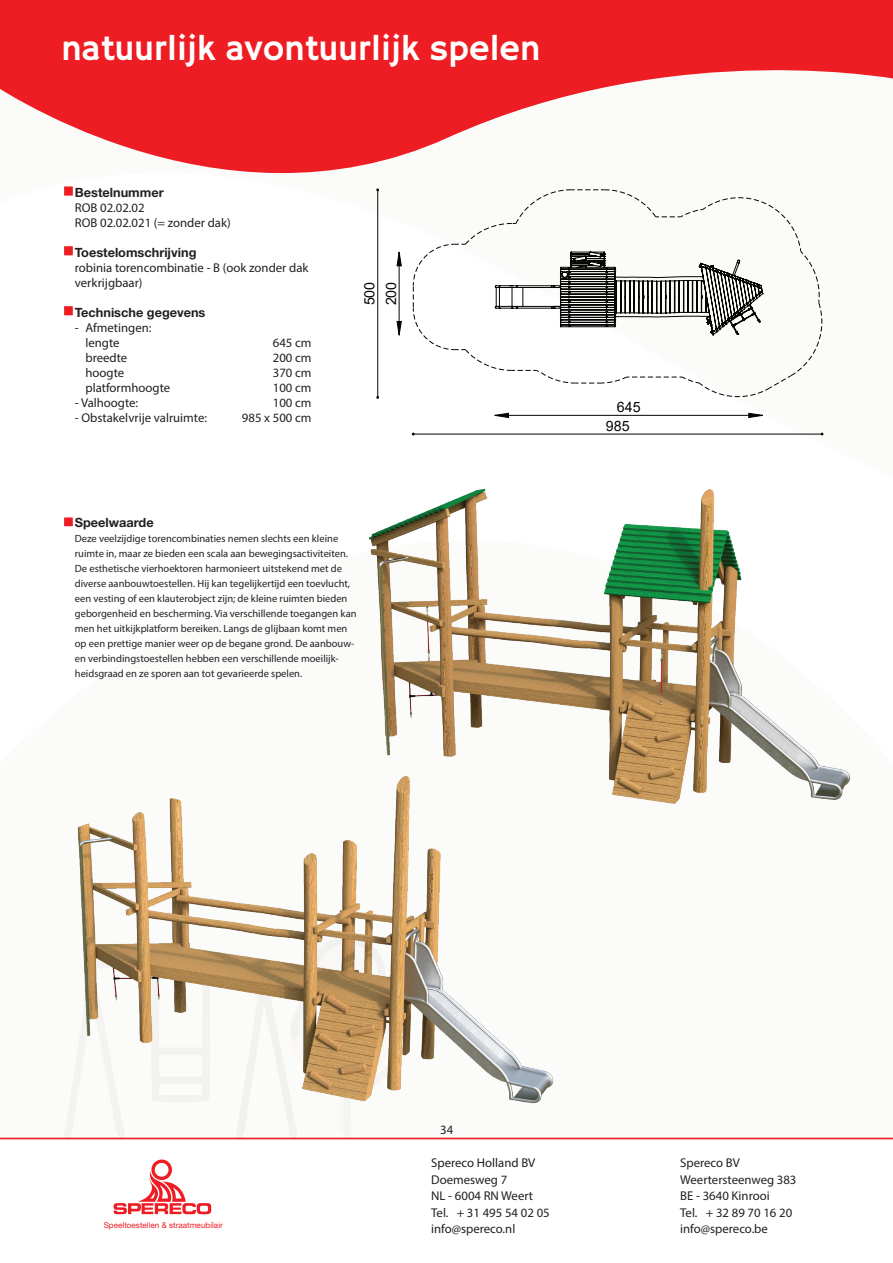
<style>
.page{position:relative;width:893px;height:1263px;background:#fff}
.page>*{position:absolute;margin:0;border:0;box-sizing:border-box;transform-origin:0 0}
.t1{font:36px "Hammersmith One";color:#fff}
.t2{font:700 33px "Helvetica Neue LT Std";color:#fff}
.t3{font:14.25px/21.5px "Arial";color:#040503}
.t4{font:12.75px/15px "Myriad Pro";color:#231f20}
.t5{font:700 12.75px "Helvetica Neue LT Std";color:#231f20}
.t6{font:10.5px/15px "Myriad Pro";color:#231f20}
.t7{font:8.1px "Helvetica Neue LT Std";color:#ee1d23}
</style>
<div class="page">
<svg style="left:114px;top:1159px;width:97px;height:55px"></svg>
<hr style="left:0;top:1137px;width:893px;height:2px;background:#ee1d23">
<svg style="left:61px;top:1106px;width:358px;height:32px"></svg>
<svg style="left:0;top:0;width:893px;height:189px;fill:#ee1d23"></svg>
<div style="left:64px;top:186px;width:9px;height:10px;background:#ee1d23;border:2px solid #ee1d23"></div>
<div style="left:64px;top:246px;width:9px;height:9px;background:#ee1d23;border:2px solid #ee1d23"></div>
<div style="left:64px;top:306px;width:9px;height:9px;background:#ee1d23;border:2px solid #ee1d23"></div>
<div style="left:64px;top:517px;width:9px;height:9px;background:#ee1d23;border:2px solid #ee1d23"></div>
<img style="left:370px;top:488px;width:480px;height:316px">
<img style="left:69px;top:774px;width:486px;height:332px">
<svg style="left:413px;top:189px;width:409px;height:208px"></svg>
<svg style="left:412px;top:433px;width:411px;height:2px"></svg>
<svg style="left:494px;top:413px;width:269px;height:5px"></svg>
<svg style="left:376px;top:189px;width:26px;height:210px"></svg>
<h1 class="t1" style="left:61px;top:29px;width:481px">natuurlijk avontuurlijk spelen</h1>
<h2 class="t2" style="left:209px;top:27px;width:456px">natuurlijk avontuurlijk spelen</h2>
<p class="t5" style="left:75px;top:185px;width:90px">Bestelnummer</p>
<p class="t4" style="left:75px;top:200px;width:157px">ROB 02.02.02<br>ROB 02.02.021 (= zonder dak)</p>
<p class="t5" style="left:75px;top:244px;width:123px">Toestelomschrijving</p>
<p class="t4" style="left:75px;top:260px;width:235px">robinia torencombinatie - B (ook zonder dak verkrijgbaar)</p>
<p class="t5" style="left:75px;top:304px;width:132px">Technische gegevens</p>
<p class="t4" style="left:86px;top:320px;width:67px;text-indent:-11px">- Afmetingen: lengte</p>
<p class="t4" style="left:273px;top:335px;width:40px">645 cm</p>
<p class="t4" style="left:86px;top:350px;width:43px">breedte</p>
<p class="t4" style="left:273px;top:350px;width:40px">200 cm</p>
<p class="t4" style="left:86px;top:365px;width:40px">hoogte</p>
<p class="t4" style="left:273px;top:365px;width:40px">370 cm</p>
<p class="t4" style="left:86px;top:380px;width:86px">platformhoogte</p>
<p class="t4" style="left:273px;top:380px;width:40px">100 cm</p>
<p class="t4" style="left:75px;top:395px;width:65px">- Valhoogte:</p>
<p class="t4" style="left:273px;top:395px;width:40px">100 cm</p>
<p class="t4" style="left:75px;top:410px;width:134px">- Obstakelvrije valruimte:</p>
<p class="t4" style="left:242px;top:410px;width:71px">985 x 500 cm</p>
<h3 class="t3" style="left:359px;top:305px;width:25px;rotate:-90deg">500<br>200</h3>
<p class="t5" style="left:75px;top:515px;width:80px">Speelwaarde</p>
<p class="t6" style="left:75px;top:531px;width:283px">Deze veelzijdige torencombinaties nemen slechts een kleine ruimte in, maar ze bieden een scala aan bewegingsactiviteiten.<br>De esthetische vierhoektoren harmonieert uitstekend met de diverse aanbouwtoestellen. Hij kan tegelijkertijd een toevlucht, een vesting of een klauterobject zijn; de kleine ruimten bieden geborgenheid en bescherming. Via verschillende toegangen kan men het uitkijkplatform bereiken. Langs de glijbaan komt men op een prettige manier weer op de begane grond. De aanbouw&shy;en verbindingstoestellen hebben een verschillende moeilijk&shy;heidsgraad en ze sporen aan tot gevarieerde spelen.</p>
<h3 class="t3" style="left:617px;top:396px;width:25px">645</h3>
<h3 class="t3" style="left:606px;top:415px;width:25px">985</h3>
<p class="t7" style="left:104px;top:1220px;width:121px">Speeltoestellen &amp; straatmeubilair</p>
<p class="t4" style="left:440px;top:1122px;width:15px">34</p>
<p class="t4" style="left:431px;top:1155px;width:106px">Spereco Holland BV</p>
<p class="t4" style="left:680px;top:1155px;width:61px">Spereco BV</p>
<p class="t4" style="left:431px;top:1172px;width:78px">Doemesweg 7</p>
<p class="t4" style="left:680px;top:1172px;width:118px">Weertersteenweg 383</p>
<p class="t4" style="left:431px;top:1188px;width:103px">NL - 6004 RN Weert</p>
<p class="t4" style="left:680px;top:1188px;width:91px">BE - 3640 Kinrooi</p>
<p class="t4" style="left:431px;top:1205px;width:120px">Tel. + 31 495 54 02 05</p>
<p class="t4" style="left:680px;top:1205px;width:114px">Tel. + 32 89 70 16 20</p>
<p class="t4" style="left:431px;top:1221px;width:86px">info@spereco.nl</p>
<p class="t4" style="left:680px;top:1221px;width:89px">info@spereco.be</p>
</div>
